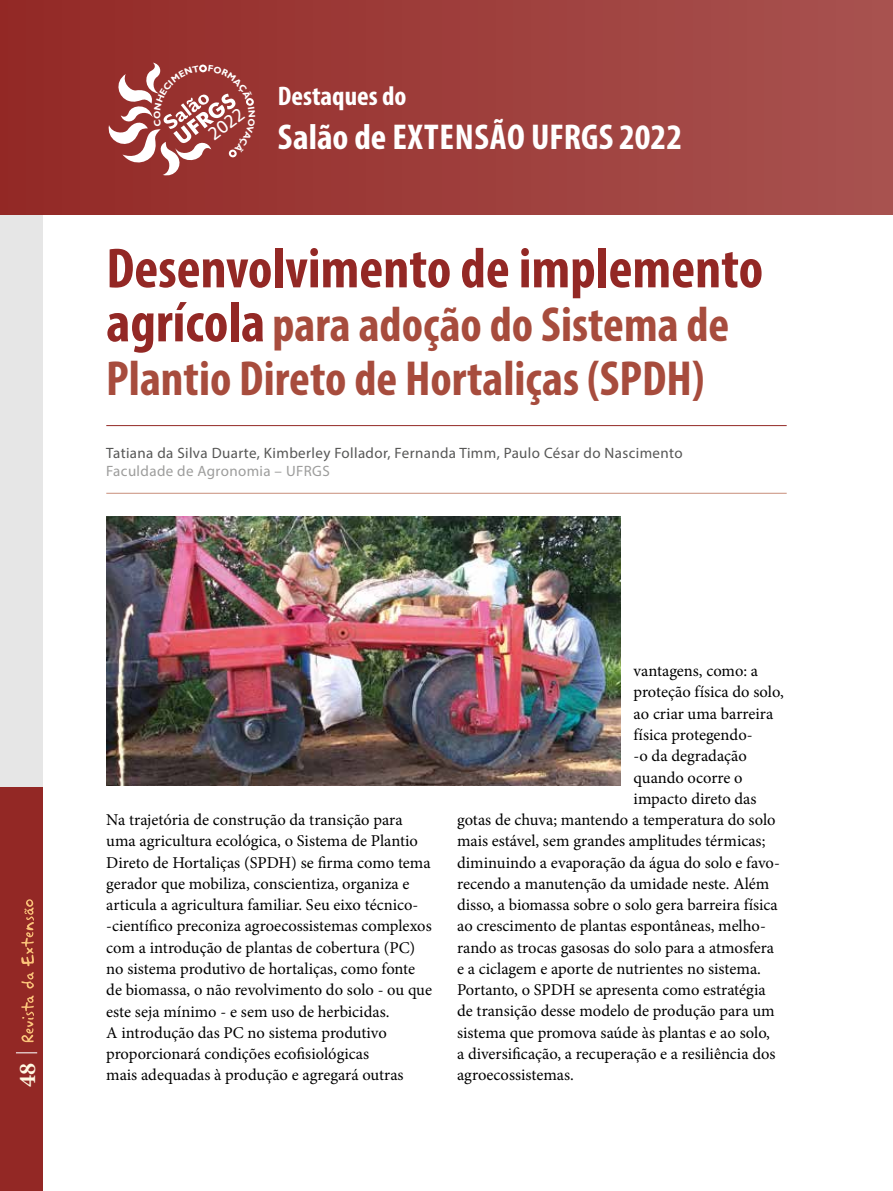
<style>
.page{position:relative;width:893px;height:1191px;background:#fff}
.page>*{position:absolute;margin:0;border:0;box-sizing:border-box;transform-origin:0 0}
.t1{font:700 condensed 57px "Myriad Pro";color:#932825}
.t2{font:700 condensed 49.5px/54px "Myriad Pro";color:#a74c3d}
.t3{font:700 condensed 36px "Myriad Pro";color:#fff}
.t4{font:700 condensed 27px "Myriad Pro";color:#fff}
.t5{font:700 24px "Minion Pro";color:#fff9e3}
.t6{font:18.15px "Humanist 777 BT Roman B";color:#fff}
.t7{font:16.5px/21.3px "Minion Pro";color:#000}
.t8{font:15px "Myriad Pro";letter-spacing:.025em;color:#575756}
.t9{font:15px "Myriad Pro";letter-spacing:.025em;color:#9d9d9c}
.s1{font-size:57px;color:#932825}
</style>
<div class="page">
<div style="left:0;top:0;width:43px;height:1191px;background:#e6e6e6"></div>
<div style="left:0;top:787px;width:43px;height:404px;background:#932825"></div>
<div style="left:0;top:0;width:893px;height:215px;background:linear-gradient(to right,#932825,#a85250)"></div>
<hr style="left:106px;top:425px;width:681px;height:1px;background:#932825">
<hr style="left:106px;top:493px;width:681px;height:1px;background:#c88e7b">
<img style="left:106px;top:517px;width:515px;height:268px">
<svg style="left:16px;top:1052px;width:21px;height:1px"></svg>
<svg style="left:21px;top:995px;width:13px;height:47px"></svg>
<svg style="left:21px;top:899px;width:13px;height:89px"></svg>
<svg style="left:106px;top:63px;width:149px;height:115px"></svg>
<p class="t6" style="left:204px;top:127px;width:42px;rotate:-37deg">2022</p>
<h3 class="t4" style="left:278px;top:79px;width:130px">Destaques do</h3>
<h3 class="t3" style="left:278px;top:114px;width:406px">Salão de EXTENSÃO UFRGS 2022</h3>
<h1 class="t1" style="left:106px;top:233px;width:658px">Desenvolvimento de implemento</h1>
<h2 class="t2" style="left:106px;top:297px;width:624px"><span class="s1">agrícola</span> para adoção do Sistema de<br>Plantio Direto de Hortaliças (SPDH)</h2>
<p class="t8" style="left:106px;top:443px;width:578px">Tatiana da Silva Duarte, Kimberley Follador, Fernanda Timm, Paulo César do Nascimento</p>
<p class="t9" style="left:106px;top:461px;width:225px">Faculdade de Agronomia – UFRGS</p>
<h3 class="t5" style="left:11px;top:1087px;width:25px;rotate:-90deg">48</h3>
<p class="t7" style="left:106px;top:809px;width:327px">Na trajetória de construção da transição para uma agricultura ecológica, o Sistema de Plantio Direto de Hortaliças (SPDH) se firma como tema gerador que mobiliza, conscientiza, organiza e articula a agricultura familiar. Seu eixo técnico--científico preconiza agroecossistemas complexos com a introdução de plantas de cobertura (PC) no sistema produtivo de hortaliças, como fonte de biomassa, o não revolvimento do solo - ou que este seja mínimo - e sem uso de herbicidas.<br>A introdução das PC no sistema produtivo proporcionará condições ecofisiológicas<br>mais adequadas à produção e agregará outras</p>
<p class="t7" style="left:634px;top:660px;width:126px">vantagens, como: a</p>
<p class="t7" style="left:634px;top:681px;width:152px">proteção física do solo,</p>
<p class="t7" style="left:634px;top:703px;width:141px">ao criar uma barreira</p>
<p class="t7" style="left:634px;top:724px;width:121px">física protegendo-</p>
<p class="t7" style="left:634px;top:745px;width:115px">-o da degradação</p>
<p class="t7" style="left:634px;top:766px;width:111px">quando ocorre o</p>
<p class="t7" style="left:634px;top:788px;width:124px">impacto direto das</p>
<p class="t7" style="left:457px;top:809px;width:320px">gotas de chuva; mantendo a temperatura do solo</p>
<p class="t7" style="left:457px;top:830px;width:310px">mais estável, sem grandes amplitudes térmicas;</p>
<p class="t7" style="left:457px;top:851px;width:324px">diminuindo a evaporação da água do solo e favo-</p>
<p class="t7" style="left:457px;top:873px;width:314px">recendo a manutenção da umidade neste. Além</p>
<p class="t7" style="left:457px;top:894px;width:322px">disso, a biomassa sobre o solo gera barreira física</p>
<p class="t7" style="left:457px;top:915px;width:310px">ao crescimento de plantas espontâneas, melho-</p>
<p class="t7" style="left:457px;top:936px;width:319px">rando as trocas gasosas do solo para a atmosfera</p>
<p class="t7" style="left:457px;top:958px;width:305px">e a ciclagem e aporte de nutrientes no sistema.</p>
<p class="t7" style="left:457px;top:979px;width:310px">Portanto, o SPDH se apresenta como estratégia</p>
<p class="t7" style="left:457px;top:1000px;width:319px">de transição desse modelo de produção para um</p>
<p class="t7" style="left:457px;top:1021px;width:314px">sistema que promova saúde às plantas e ao solo,</p>
<p class="t7" style="left:457px;top:1043px;width:320px">a diversificação, a recuperação e a resiliência dos</p>
<p class="t7" style="left:457px;top:1064px;width:118px">agroecossistemas.</p>
</div>
